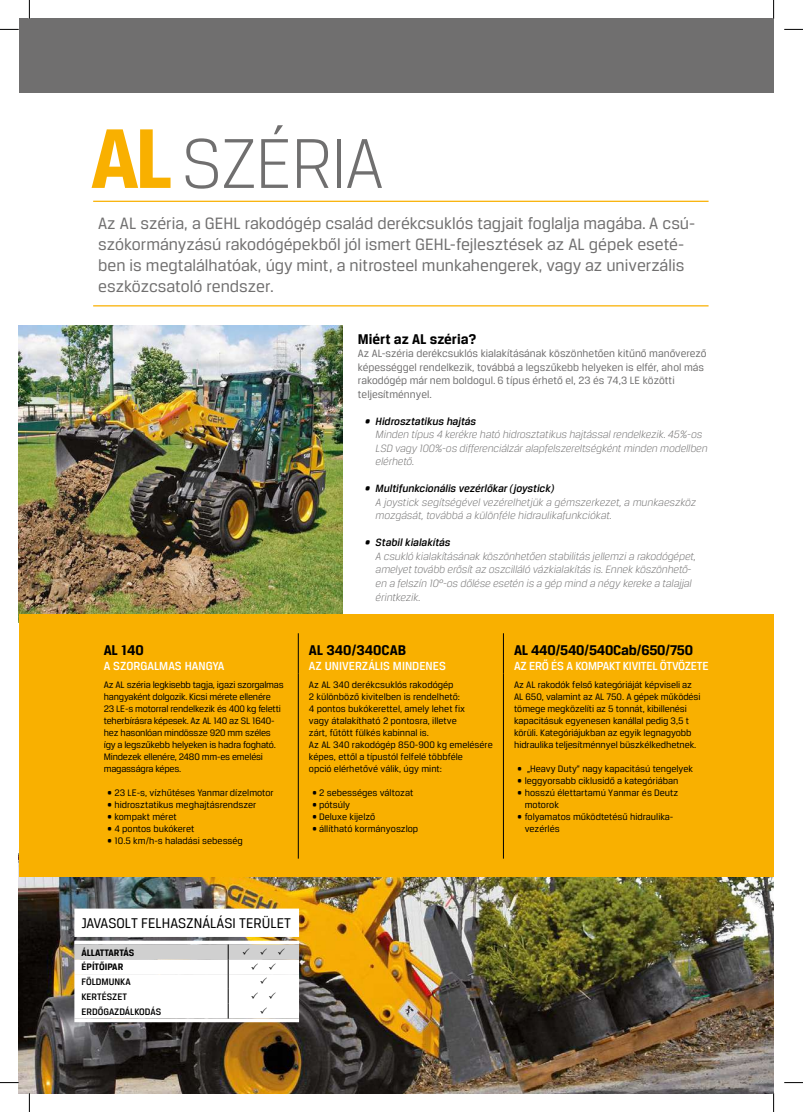
<style>
.page{position:relative;width:803px;height:1112px;background:#fff}
.page>*{position:absolute;margin:0;border:0;box-sizing:border-box;transform-origin:0 0}
.t1{font:300 75px "Breuer Text";letter-spacing:-.03em;color:#706f6f}
.t2{font:17.5px/21px "Breuer Text";color:#706f6f}
.t3{font:700 15px "Breuer Text";letter-spacing:-.005em;color:#000}
.t4{font:15px "Breuer Text";color:#000}
.t5{font:500 12.5px "Breuer Text";color:#fff}
.t6{font:500 12.5px "Breuer Text";letter-spacing:-.02em;color:#fff}
.t7{font:italic 300 11.25px/13.5px "Breuer Text";letter-spacing:-.01em;color:#706f6f}
.t8{font:11.25px/13.5px "Breuer Text";color:#706f6f}
.t9{font:italic 500 11.25px "Breuer Text";color:#000}
.t10{font:10px/12px "Breuer Text";color:#000}
.t11{font:10px/12px "Breuer Text";letter-spacing:-.02em;color:#000}
.t12{font:500 10px/14.8px "Breuer Text";color:#000}
.t13{font:700 10px/14.8px "Breuer Text";color:#000}
.s1{font-weight:700;font-size:90px;color:#f9b000}
</style>
<div class="page">
<img style="left:19px;top:876px;width:754px;height:216px">
<hr style="left:93px;top:201px;width:615px;height:1px;background:#f9b000">
<hr style="left:93px;top:305px;width:615px;height:1px;background:#f9b000">
<div style="left:19px;top:19px;width:754px;height:74px;background:#706f6f"></div>
<img style="left:19px;top:325px;width:323px;height:289px">
<div style="left:19px;top:614px;width:754px;height:262px;background:#f9b000"></div>
<hr style="left:298px;top:633px;width:1px;height:40px;background:#000">
<hr style="left:503px;top:633px;width:1px;height:40px;background:#000">
<hr style="left:298px;top:673px;width:1px;height:185px;background:#000">
<hr style="left:503px;top:673px;width:1px;height:185px;background:#000">
<svg style="left:0;top:29px;width:19px;height:1px"></svg>
<svg style="left:784px;top:29px;width:19px;height:1px"></svg>
<svg style="left:0;top:1081px;width:19px;height:2px"></svg>
<svg style="left:784px;top:1082px;width:19px;height:1px"></svg>
<svg style="left:29px;top:0;width:1px;height:19px"></svg>
<svg style="left:29px;top:1092px;width:1px;height:19px"></svg>
<svg style="left:773px;top:0;width:1px;height:19px"></svg>
<svg style="left:773px;top:1092px;width:1px;height:19px"></svg>
<svg style="left:74px;top:908px;width:225px;height:113px"></svg>
<h1 class="t1" style="left:91px;top:123px;width:295px"><span class="s1">AL</span>SZÉRIA</h1>
<p class="t2" style="left:98px;top:212px;width:599px">Az AL széria, a GEHL rakodógép család derékcsuklós tagjait foglalja magába. A csú&shy;szókormányzású rakodógépekből jól ismert GEHL-fejlesztések az AL gépek eseté&shy;ben is megtalálhatóak, úgy mint, a nitrosteel munkahengerek, vagy az univerzális eszközcsatoló rendszer.</p>
<h3 class="t3" style="left:104px;top:641px;width:42px">AL 140</h3>
<p class="t5" style="left:104px;top:659px;width:122px">A SZORGALMAS HANGYA</p>
<p class="t11" style="left:104px;top:678px;width:181px">Az AL széria legkisebb tagja, igazi szorgalmas hangyaként dolgozik. Kicsi mérete ellenére 23 LE-s motorral rendelkezik és 400 kg feletti teherbírásra képesek. Az AL 140 az SL 1640- hez hasonlóan mindössze 920 mm széles így a legszűkebb helyeken is hadra fogható.<br>Mindezek ellenére, 2480 mm-es emelési magasságra képes.</p>
<p class="t10" style="left:107px;top:786px;width:168px">• 23 LE-s, vízhűtéses Yanmar dízelmotor</p>
<p class="t10" style="left:107px;top:798px;width:151px">• hidrosztatikus meghajtásrendszer</p>
<p class="t10" style="left:107px;top:810px;width:71px">• kompakt méret</p>
<p class="t10" style="left:107px;top:822px;width:89px">• 4 pontos bukókeret</p>
<p class="t10" style="left:107px;top:834px;width:137px">• 10.5 km/h-s haladási sebesség</p>
<h3 class="t3" style="left:358px;top:330px;width:120px">Miért az AL széria?</h3>
<p class="t8" style="left:358px;top:346px;width:350px">Az AL-széria derékcsuklós kialakításának köszönhetően kitűnő manőverező képességgel rendelkezik, továbbá a legszűkebb helyeken is elfér, ahol más rakodógép már nem boldogul. 6 típus érhető el, 23 és 74,3 LE közötti teljesítménnyel.</p>
<p class="t9" style="left:365px;top:415px;width:113px">• Hidrosztatikus hajtás</p>
<p class="t7" style="left:376px;top:427px;width:333px">Minden típus 4 kerékre ható hidrosztatikus hajtással rendelkezik. 45%-os<br>LSD vagy 100%-os differenciálzár alapfelszereltségként minden modellben elérhető.</p>
<p class="t9" style="left:365px;top:482px;width:191px">• Multifunkcionális vezérlőkar (joystick)</p>
<p class="t7" style="left:376px;top:495px;width:322px">A joystick segítségével vezérelhetjük a gémszerkezet, a munkaeszköz mozgását, továbbá a különféle hidraulikafunkciókat.</p>
<p class="t9" style="left:365px;top:536px;width:87px">• Stabil kialakítás</p>
<p class="t7" style="left:376px;top:549px;width:322px">A csukló kialakításának köszönhetően stabilitás jellemzi a rakodógépet, amelyet tovább erősít az oszcilláló vázkialakítás is. Ennek köszönhető&shy;en a felszín 10°-os dőlése esetén is a gép mind a négy kereke a talajjal érintkezik.</p>
<h3 class="t3" style="left:309px;top:641px;width:99px">AL 340/340CAB</h3>
<p class="t5" style="left:309px;top:659px;width:139px">AZ UNIVERZÁLIS MINDENES</p>
<p class="t10" style="left:309px;top:678px;width:185px">Az AL 340 derékcsuklós rakodógép<br>2 különböző kivitelben is rendelhető:<br>4 pontos bukókerettel, amely lehet fix<br>vagy átalakítható 2 pontosra, illetve<br>zárt, fűtött fülkés kabinnal is.<br>Az AL 340 rakodógép 850-900 kg emelésére képes, ettől a típustól felfelé többféle<br>opció elérhetővé válik, úgy mint:</p>
<p class="t10" style="left:312px;top:786px;width:102px">• 2 sebességes változat</p>
<p class="t10" style="left:312px;top:798px;width:39px">• pótsúly</p>
<p class="t10" style="left:312px;top:810px;width:64px">• Deluxe kijelző</p>
<p class="t10" style="left:312px;top:822px;width:107px">• állítható kormányoszlop</p>
<h3 class="t3" style="left:514px;top:641px;width:180px">AL 440/540/540Cab/650/750</h3>
<p class="t6" style="left:514px;top:659px;width:196px">AZ ERŐ ÉS A KOMPAKT KIVITEL ÖTVÖZETE</p>
<p class="t10" style="left:514px;top:678px;width:188px">Az AL rakodók felső kategóriáját képviseli az AL 650, valamint az AL 750. A gépek működési tömege megközelíti az 5 tonnát, kibillenési kapacitásuk egyenesen kanállal pedig 3,5 t körüli. Kategóriájukban az egyik legnagyobb hidraulika teljesítménnyel büszkélkedhetnek.</p>
<p class="t10" style="left:518px;top:762px;width:177px">• „Heavy Duty” nagy kapacitású tengelyek</p>
<p class="t10" style="left:518px;top:774px;width:162px">• leggyorsabb ciklusidő a kategóriában</p>
<p class="t10" style="left:525px;top:786px;width:155px;text-indent:-7px">• hosszú élettartamú Yanmar és Deutz motorok</p>
<p class="t10" style="left:525px;top:810px;width:150px;text-indent:-7px">• folyamatos működtetésű hidraulika&shy;vezérlés</p>
<h3 class="t4" style="left:81px;top:915px;width:211px">JAVASOLT FELHASZNÁLÁSI TERÜLET</h3>
<p class="t13" style="left:81px;top:944px;width:54px">ÁLLATTARTÁS<br>ÉPÍTŐIPAR</p>
<p class="t12" style="left:81px;top:974px;width:81px">FÖLDMUNKA<br>KERTÉSZET<br>ERDŐGAZDÁLKODÁS</p>
</div>
